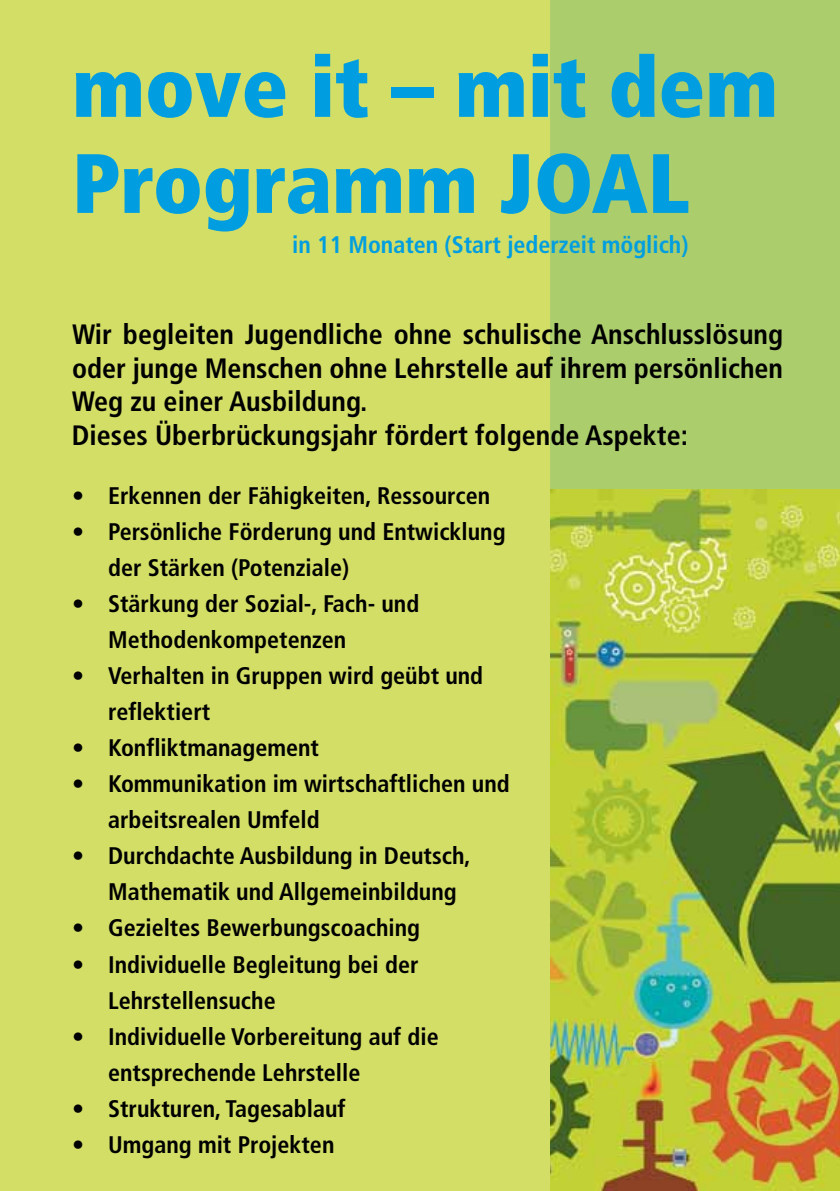
<style>
.page{position:relative;width:840px;height:1191px;background:#fff}
.page>*{position:absolute;margin:0;border:0;box-sizing:border-box;transform-origin:0 0}
.t1{font:900 condensed 84px/96px "Frutiger";color:#009ee0}
.t2{font:700 condensed 28px/33.6px "Frutiger";color:#000}
.t3{font:700 condensed 24px/36px "Frutiger";color:#000}
.t4{font:700 condensed 24px "Frutiger";color:#009ee0}
</style>
<div class="page">
<div style="left:0;top:0;width:839px;height:1191px;background:#d3de66"></div>
<div style="left:550px;top:0;width:289px;height:1191px;background:#abcd6c"></div>
<img style="left:550px;top:489px;width:289px;height:702px">
<h1 class="t1" style="left:72px;top:39px;width:707px">move it – mit dem<br>Programm JOAL</h1>
<p class="t4" style="left:292px;top:230px;width:397px">in 11 Monaten (Start jederzeit möglich)</p>
<p class="t2" style="left:72px;top:318px;width:712px">Wir begleiten Jugendliche ohne schulische Anschlusslösung oder junge Menschen ohne Lehrstelle auf ihrem persönlichen Weg zu einer Ausbildung.<br>Dieses Überbrückungsjahr fördert folgende Aspekte:</p>
<p class="t3" style="left:72px;top:478px;width:419px">• Erkennen der Fähigkeiten, Ressourcen</p>
<p class="t3" style="left:108px;top:514px;width:399px;text-indent:-36px">• Persönliche Förderung und Entwicklung der Stärken (Potenziale)</p>
<p class="t3" style="left:108px;top:586px;width:312px;text-indent:-36px">• Stärkung der Sozial-, Fach- und<br>Methodenkompetenzen</p>
<p class="t3" style="left:108px;top:658px;width:376px;text-indent:-36px">• Verhalten in Gruppen wird geübt und reflektiert</p>
<p class="t3" style="left:72px;top:730px;width:248px">• Konfliktmanagement</p>
<p class="t3" style="left:108px;top:766px;width:403px;text-indent:-36px">• Kommunikation im wirtschaftlichen und arbeitsrealen Umfeld</p>
<p class="t3" style="left:108px;top:838px;width:364px;text-indent:-36px">• Durchdachte Ausbildung in Deutsch,<br>Mathematik und Allgemeinbildung</p>
<p class="t3" style="left:72px;top:910px;width:349px">• Gezieltes Bewerbungscoaching</p>
<p class="t3" style="left:108px;top:946px;width:312px;text-indent:-36px">• Individuelle Begleitung bei der<br>Lehrstellensuche</p>
<p class="t3" style="left:108px;top:1018px;width:332px;text-indent:-36px">• Individuelle Vorbereitung auf die entsprechende Lehrstelle</p>
<p class="t3" style="left:72px;top:1090px;width:275px">• Strukturen, Tagesablauf</p>
<p class="t3" style="left:72px;top:1126px;width:264px">• Umgang mit Projekten</p>
</div>
